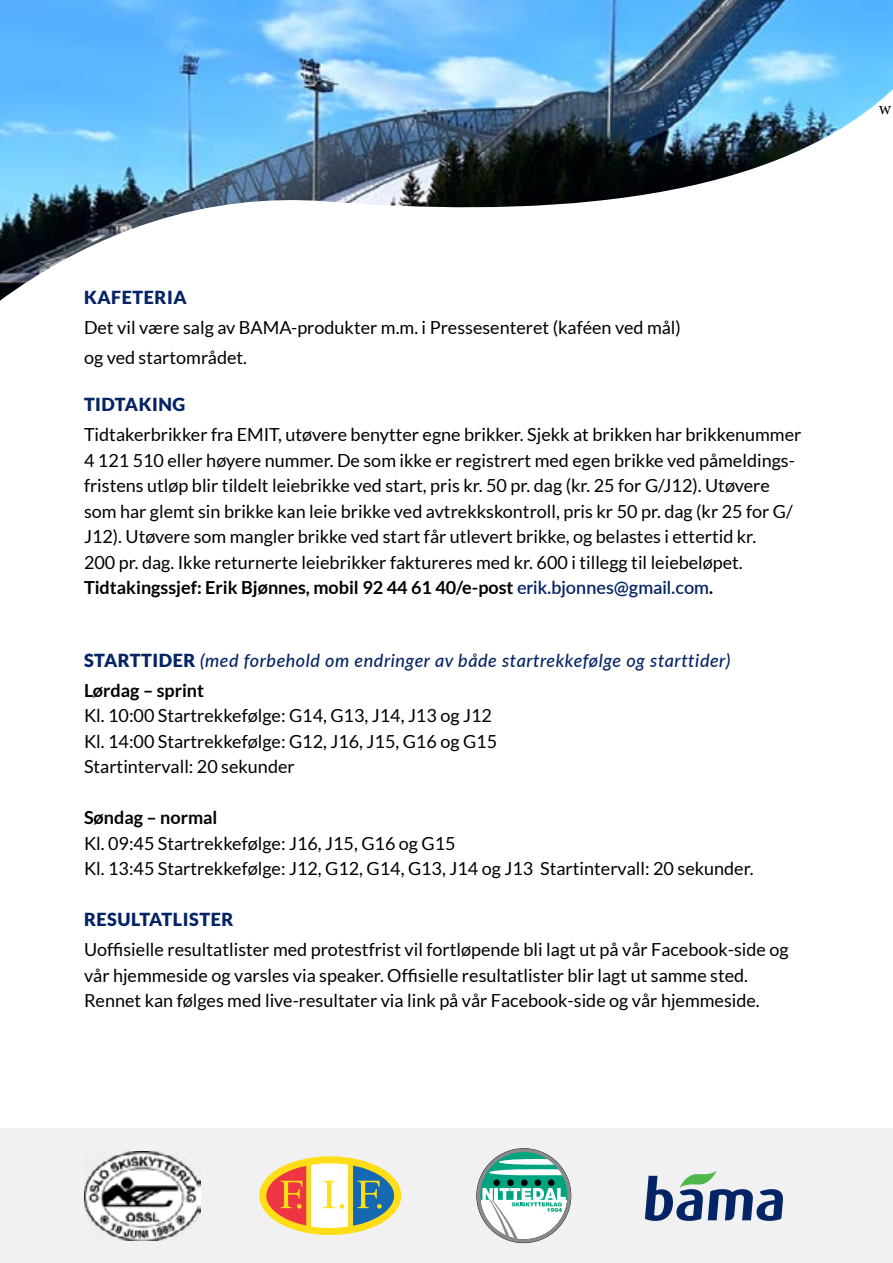
<style>
.page{position:relative;width:893px;height:1263px;background:#fff}
.page>*{position:absolute;margin:0;border:0;box-sizing:border-box;transform-origin:0 0}
.t1{font:18px/25.5px "Lato";color:#000}
.t2{font:italic 500 18px/30px "Lato";letter-spacing:.03em;color:#052465}
.t3{font:900 18px "Lato";letter-spacing:.03em;color:#052465}
.t4{font:700 18px "Lato";color:#000}
.t5{font:18px "Minion Pro";color:#000}
.s1{font-weight:700}
.s2{font-weight:600;color:#052465}
.s3{font-weight:900;font-style:normal}
.s4{font-weight:700;font-style:normal;color:#000}
</style>
<div class="page">
<div style="left:0;top:1128px;width:893px;height:135px;background:#f1f1f2"></div>
<svg style="left:645px;top:1170px;width:138px;height:51px"></svg>
<div style="left:263px;top:1160px;width:135px;height:71px;background:#fff;border-radius:50%"></div>
<svg style="left:263px;top:1160px;width:50px;height:69px"></svg>
<svg style="left:323px;top:1161px;width:75px;height:69px"></svg>
<div style="left:259px;top:1156px;width:142px;height:79px;border:7px solid #ffde17;border-radius:50%"></div>
<svg style="left:476px;top:1148px;width:95px;height:95px"></svg>
<img style="left:85px;top:1151px;width:115px;height:89px">
<img style="left:0;top:0;width:893px;height:89px">
<svg style="left:0;top:89px;width:893px;height:212px"></svg>
<p class="t3" style="left:84px;top:287px;width:104px">KAFETERIA</p>
<p class="t1" style="left:84px;top:312px;width:598px;line-height:30px">Det vil være salg av BAMA-produkter m.m. i Pressesenteret (kaféen ved mål) og ved startområdet.</p>
<p class="t3" style="left:84px;top:394px;width:103px">TIDTAKING</p>
<p class="t1" style="left:84px;top:422px;width:719px">Tidtakerbrikker fra EMIT, utøvere benytter egne brikker. Sjekk at brikken har brikkenummer 4 121 510 eller høyere nummer. De som ikke er registrert med egen brikke ved påmeldings&shy;fristens utløp blir tildelt leiebrikke ved start, pris kr. 50 pr. dag (kr. 25 for G/J12). Utøvere som har glemt sin brikke kan leie brikke ved avtrekkskontroll, pris kr 50 pr. dag (kr 25 for G/ J12). Utøvere som mangler brikke ved start får utlevert brikke, og belastes i ettertid kr.<br>200 pr. dag. Ikke returnerte leiebrikker faktureres med kr. 600 i tillegg til leiebeløpet.<br><span class="s1">Tidtakingssjef: Erik Bjønnes, mobil 92 44 61 40/e-post</span> <span class="s2">erik.bjonnes@gmail.com</span><span class="s1">.</span></p>
<p class="t2" style="left:84px;top:644px;width:648px"><span class="s3">STARTTIDER</span> (med forbehold om endringer av både startrekkefølge og starttider)<br><span class="s4">Lørdag – sprint</span></p>
<p class="t1" style="left:84px;top:703px;width:415px">Kl. 10:00 Startrekkefølge: G14, G13, J14, J13 og J12<br>Kl. 14:00 Startrekkefølge: G12, J16, J15, G16 og G15<br>Startintervall: 20 sekunder</p>
<p class="t4" style="left:84px;top:807px;width:135px">Søndag – normal</p>
<p class="t1" style="left:84px;top:830px;width:671px">Kl. 09:45 Startrekkefølge: J16, J15, G16 og G15<br>Kl. 13:45 Startrekkefølge: J12, G12, G14, G13, J14 og J13 Startintervall: 20 sekunder.</p>
<p class="t3" style="left:84px;top:909px;width:151px">RESULTATLISTER</p>
<p class="t1" style="left:84px;top:937px;width:706px">Uoffisielle resultatlister med protestfrist vil fortløpende bli lagt ut på vår Facebook-side og vår hjemmeside og varsles via speaker. Offisielle resultatlister blir lagt ut samme sted.<br>Rennet kan følges med live-resultater via link på vår Facebook-side og vår hjemmeside.</p>
<p class="t5" style="left:879px;top:96px;width:14px">w</p>
</div>
